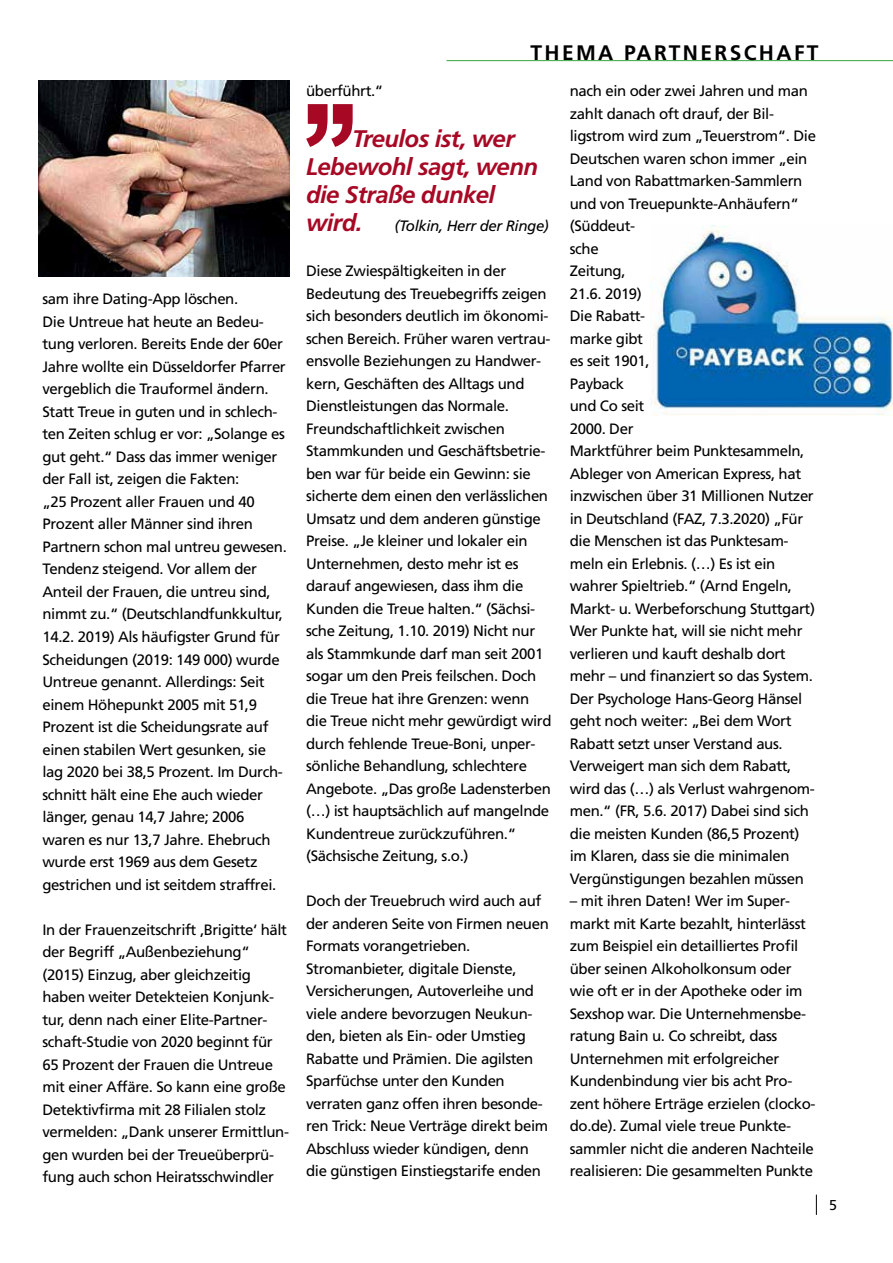
<style>
.page{position:relative;width:893px;height:1263px;background:#fff}
.page>*{position:absolute;margin:0;border:0;box-sizing:border-box;transform-origin:0 0}
.t1{font:italic 700 24px/28.2px "Frutiger LT Std";letter-spacing:-.025em;color:#a70925}
.t2{font:700 21px "Frutiger LT Std";letter-spacing:.115em;color:#000}
.t3{font:15px/22.5px "Frutiger LT Std";letter-spacing:-.025em;color:#000}
.t4{font:italic 15px "Frutiger LT Std";letter-spacing:-.025em;color:#000}
.t5{font:14.25px "Frutiger LT Std";color:#000}
</style>
<div class="page">
<svg style="left:816px;top:1195px;width:1px;height:20px"></svg>
<hr style="left:446px;top:60px;width:447px;height:1px;background:#4caf51">
<svg style="left:306px;top:104px;width:47px;height:43px"></svg>
<img style="left:38px;top:81px;width:251px;height:196px">
<img style="left:651px;top:225px;width:242px;height:190px">
<p class="t3" style="left:43px;top:288px;width:246px">sam ihre Dating-App löschen.<br>Die Untreue hat heute an Bedeu&shy;tung verloren. Bereits Ende der 60er Jahre wollte ein Düsseldorfer Pfarrer vergeblich die Trauformel ändern.<br>Statt Treue in guten und in schlech&shy;ten Zeiten schlug er vor: „Solange es gut geht.“ Dass das immer weniger der Fall ist, zeigen die Fakten:<br>„25 Prozent aller Frauen und 40<br>Prozent aller Männer sind ihren Partnern schon mal untreu gewesen.<br>Tendenz steigend. Vor allem der Anteil der Frauen, die untreu sind, nimmt zu.“ (Deutschlandfunkkultur, 14.2. 2019) Als häufigster Grund für Scheidungen (2019: 149 000) wurde Untreue genannt. Allerdings: Seit einem Höhepunkt 2005 mit 51,9<br>Prozent ist die Scheidungsrate auf einen stabilen Wert gesunken, sie lag 2020 bei 38,5 Prozent. Im Durch&shy;schnitt hält eine Ehe auch wieder länger, genau 14,7 Jahre; 2006 waren es nur 13,7 Jahre. Ehebruch wurde erst 1969 aus dem Gesetz gestrichen und ist seitdem straffrei.</p>
<p class="t3" style="left:43px;top:918px;width:248px">In der Frauenzeitschrift ‚Brigitte‘ hält der Begriff „Außenbeziehung“ (2015) Einzug, aber gleichzeitig haben weiter Detekteien Konjunk&shy;tur, denn nach einer Elite-Partner&shy;schaft-Studie von 2020 beginnt für 65 Prozent der Frauen die Untreue mit einer Affäre. So kann eine große Detektivfirma mit 28 Filialen stolz vermelden: „Dank unserer Ermittlun&shy;gen wurden bei der Treueüberprü&shy;fung auch schon Heiratsschwindler</p>
<h2 class="t2" style="left:530px;top:41px;width:290px">THEMA PARTNERSCHAFT</h2>
<p class="t3" style="left:306px;top:80px;width:79px">überführt.“</p>
<h1 class="t1" style="left:306px;top:125px;width:233px;text-indent:46px">Treulos ist, wer<br>Lebewohl sagt, wenn die Straße dunkel wird.</h1>
<p class="t4" style="left:394px;top:217px;width:156px">(Tolkin, Herr der Ringe)</p>
<p class="t3" style="left:306px;top:260px;width:247px">Diese Zwiespältigkeiten in der Bedeutung des Treuebegriffs zeigen sich besonders deutlich im ökonomi&shy;schen Bereich. Früher waren vertrau&shy;ensvolle Beziehungen zu Handwer&shy;kern, Geschäften des Alltags und Dienstleistungen das Normale.<br>Freundschaftlichkeit zwischen Stammkunden und Geschäftsbetrie&shy;ben war für beide ein Gewinn: sie sicherte dem einen den verlässlichen Umsatz und dem anderen günstige Preise. „Je kleiner und lokaler ein Unternehmen, desto mehr ist es darauf angewiesen, dass ihm die Kunden die Treue halten.“ (Sächsi&shy;sche Zeitung, 1.10. 2019) Nicht nur als Stammkunde darf man seit 2001 sogar um den Preis feilschen. Doch die Treue hat ihre Grenzen: wenn die Treue nicht mehr gewürdigt wird durch fehlende Treue-Boni, unper&shy;sönliche Behandlung, schlechtere Angebote. „Das große Ladensterben (…) ist hauptsächlich auf mangelnde Kundentreue zurückzuführen.“ (Sächsische Zeitung, s.o.)</p>
<p class="t3" style="left:306px;top:890px;width:244px">Doch der Treuebruch wird auch auf der anderen Seite von Firmen neuen Formats vorangetrieben.<br>Stromanbieter, digitale Dienste, Versicherungen, Autoverleihe und viele andere bevorzugen Neukun&shy;den, bieten als Ein- oder Umstieg Rabatte und Prämien. Die agilsten Sparfüchse unter den Kunden verraten ganz offen ihren besonde&shy;ren Trick: Neue Verträge direkt beim Abschluss wieder kündigen, denn die günstigen Einstiegstarife enden</p>
<p class="t3" style="left:570px;top:80px;width:248px">nach ein oder zwei Jahren und man zahlt danach oft drauf, der Bil&shy;ligstrom wird zum „Teuerstrom“. Die<br>Deutschen waren schon immer „ein<br>Land von Rabattmarken-Sammlern und von Treuepunkte-Anhäufern“ (Süddeut-<br>sche<br>Zeitung,<br>21.6. 2019)<br>Die Rabatt-<br>marke gibt<br>es seit 1901,<br>Payback<br>und Co seit<br>2000. Der<br>Marktführer beim Punktesammeln,<br>Ableger von American Express, hat inzwischen über 31 Millionen Nutzer in Deutschland (FAZ, 7.3.2020) „Für die Menschen ist das Punktesam&shy;meln ein Erlebnis. (…) Es ist ein wahrer Spieltrieb.“ (Arnd Engeln,<br>Markt- u. Werbeforschung Stuttgart)<br>Wer Punkte hat, will sie nicht mehr verlieren und kauft deshalb dort mehr – und finanziert so das System.<br>Der Psychologe Hans-Georg Hänsel geht noch weiter: „Bei dem Wort<br>Rabatt setzt unser Verstand aus.<br>Verweigert man sich dem Rabatt, wird das (…) als Verlust wahrgenom&shy;men.“ (FR, 5.6. 2017) Dabei sind sich die meisten Kunden (86,5 Prozent) im Klaren, dass sie die minimalen<br>Vergünstigungen bezahlen müssen</p>
<p class="t3" style="left:570px;top:890px;width:247px">– mit ihren Daten! Wer im Super&shy;markt mit Karte bezahlt, hinterlässt zum Beispiel ein detailliertes Profil über seinen Alkoholkonsum oder wie oft er in der Apotheke oder im Sexshop war. Die Unternehmensbe&shy;ratung Bain u. Co schreibt, dass Unternehmen mit erfolgreicher Kundenbindung vier bis acht Pro&shy;zent höhere Erträge erzielen (clocko&shy;do.de). Zumal viele treue Punkte&shy;sammler nicht die anderen Nachteile realisieren: Die gesammelten Punkte</p>
<p class="t5" style="left:829px;top:1197px;width:9px">5</p>
</div>
